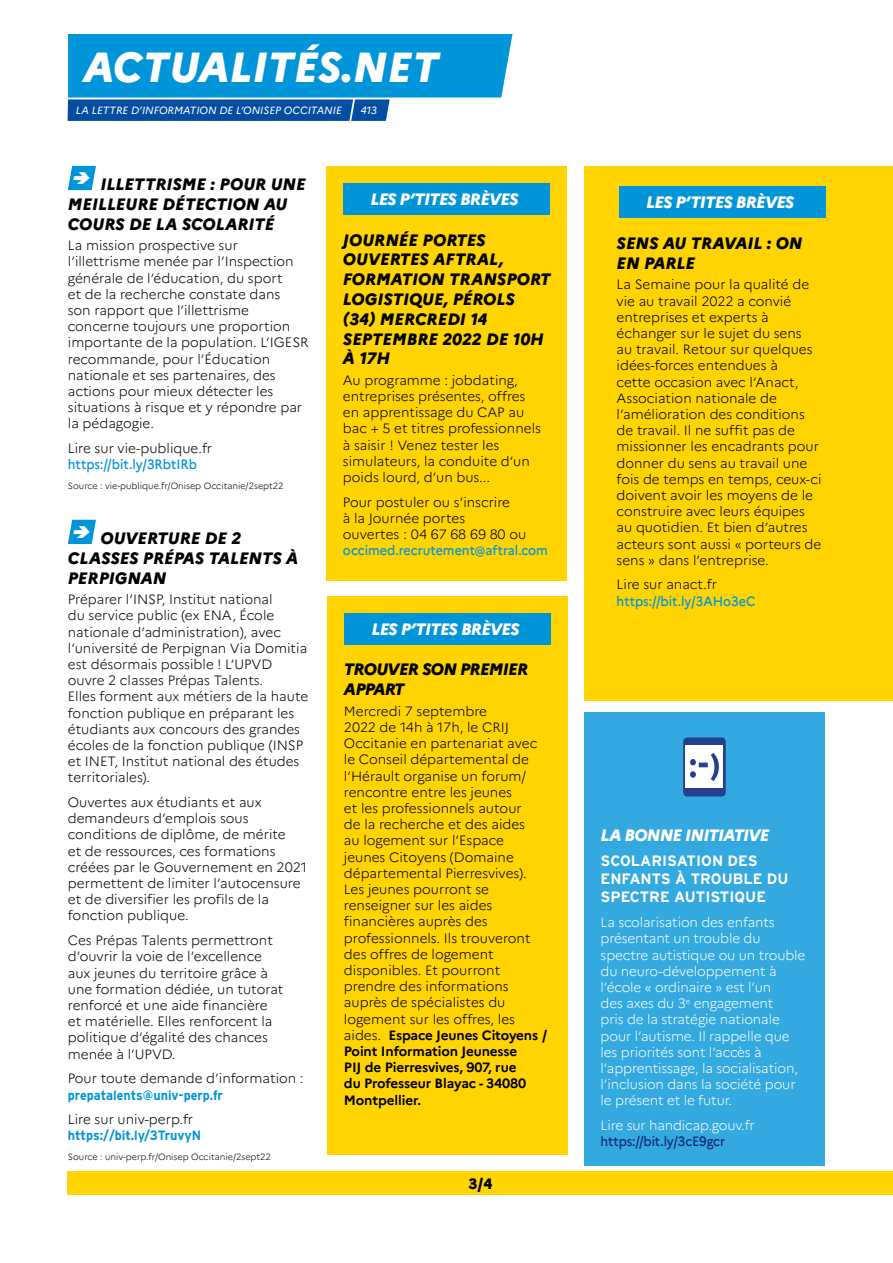
<style>
.page{position:relative;width:893px;height:1263px;background:#fff}
.page>*{position:absolute;margin:0;border:0;box-sizing:border-box;transform-origin:0 0}
.t1{font:italic 800 42px "Marianne";color:#fff}
.t2{font:italic 800 16.5px/19.8px "Marianne";color:#000}
.t3{font:italic 800 16.5px "Marianne";letter-spacing:-.045em;color:#fff}
.t4{font:700 15px/18px "Interstate";color:#fff}
.t5{font:800 15px "Marianne";color:#000}
.t6{font:300 13.5px/16.2px "Marianne";color:#000}
.t7{font:300 13.5px/16.2px "Marianne";letter-spacing:-.01em;color:#fff}
.t8{font:500 13.5px "Marianne";color:#0094d9;scale:.93 1}
.t9{font:700 13.5px "Interstate";color:#0094d9;scale:.93 1}
.t10{font:500 13.5px "Marianne";letter-spacing:-.01em;color:#172a76;scale:.93 1}
.t11{font:italic 10.5px "Marianne";color:#fff}
.t12{font:300 9px "Marianne";color:#000}
.s1{font-weight:700}
</style>
<div class="page">
<svg style="left:67px;top:34px;width:445px;height:87px;background:#1a92d3"></svg>
<div style="left:68px;top:1171px;width:825px;height:24px;background:#ffd400"></div>
<div style="left:326px;top:166px;width:241px;height:414px;background:#ffd400"></div>
<div style="left:584px;top:166px;width:309px;height:535px;background:#ffd400"></div>
<div style="left:584px;top:712px;width:241px;height:453px;background:#33a9e0"></div>
<div style="left:683px;top:737px;width:43px;height:59px;background:#25408f;border-radius:4px"></div>
<div style="left:685px;top:745px;width:38px;height:43px;background:#fff"></div>
<svg style="left:690px;top:753px;width:29px;height:28px"></svg>
<div style="left:344px;top:183px;width:206px;height:31px;background:#0094d9"></div>
<div style="left:327px;top:596px;width:241px;height:558px;background:#ffd400"></div>
<div style="left:345px;top:613px;width:206px;height:31px;background:#0094d9"></div>
<div style="left:619px;top:186px;width:207px;height:32px;background:#0094d9"></div>
<svg style="left:68px;top:166px;width:28px;height:24px"></svg>
<svg style="left:68px;top:520px;width:28px;height:24px"></svg>
<h1 class="t1" style="left:83px;top:41px;width:357px">ACTUALITÉS.NET</h1>
<p class="t11" style="left:76px;top:104px;width:267px">LA LETTRE D’INFORMATION DE L’ONISEP OCCITANIE</p>
<p class="t11" style="left:360px;top:104px;width:18px">413</p>
<p class="t2" style="left:100px;top:174px;width:17px">ILLETTRISME</p>
<p class="t2" style="left:211px;top:174px;width:73px">: POUR UNE</p>
<p class="t2" style="left:68px;top:194px;width:11px">MEILLEURE</p>
<p class="t2" style="left:163px;top:194px;width:11px">DÉTECTI</p>
<p class="t2" style="left:233px;top:194px;width:45px">ON AU</p>
<p class="t2" style="left:68px;top:214px;width:37px">COURS</p>
<p class="t2" style="left:129px;top:214px;width:98px">DE LA SCOLARITÉ</p>
<p class="t6" style="left:68px;top:237px;width:242px">La mission prospective sur l’illettrisme menée par l’Inspection générale de l’éducation, du sport<br>et de la recherche constate dans<br>son rapport que l’illettrisme concerne toujours une proportion importante de la population. L’IGESR recommande, pour l’Éducation nationale et ses partenaires, des actions pour mieux détecter les situations à risque et y répondre par la pédagogie.</p>
<p class="t6" style="left:68px;top:440px;width:146px">Lire sur vie-publique.fr</p>
<p class="t8" style="left:68px;top:456px;width:140px">https://bit.ly/3RbtIRb</p>
<p class="t12" style="left:68px;top:480px;width:217px">Source : vie-publique.fr/Onisep Occitanie/2sept22</p>
<p class="t2" style="left:100px;top:528px;width:49px">OU VERTURE</p>
<p class="t2" style="left:205px;top:528px;width:38px">DE 2</p>
<p class="t2" style="left:68px;top:548px;width:12px">CLASSES</p>
<p class="t2" style="left:143px;top:548px;width:22px">PRÉPAS</p>
<p class="t2" style="left:209px;top:548px;width:21px">TALENTS</p>
<p class="t2" style="left:286px;top:548px;width:14px">À</p>
<p class="t2" style="left:68px;top:568px;width:12px">PERPIGNAN</p>
<p class="t6" style="left:68px;top:591px;width:242px">Préparer l’INSP, Institut national<br>du service public (ex ENA, École nationale d’administration), avec l’université de Perpignan Via Domitia est désormais possible ! L’UPVD ouvre 2 classes Prépas Talents.<br>Elles forment aux métiers de la haute fonction publique en préparant les étudiants aux concours des grandes écoles de la fonction publique (INSP et INET, i nstitut national des études territoriales).</p>
<p class="t6" style="left:68px;top:794px;width:241px">Ouvertes aux étudiants et aux demandeurs d’emplois sous conditions de diplôme, de mérite<br>et de ressources, ces formations créées par le gouvernement en 2021 permettent de limiter l’autocensure et de diversifier les profils de la fonction publique.</p>
<p class="t6" style="left:68px;top:932px;width:217px">Ces Prépas Talents permettront d’ouvrir la voie de l’excellence aux jeunes du territoire grâce à une formation dédiée, un tutorat renforcé et une aide financière et matérielle. Elles renforcent la politique d’égalité des chances menée à l’UPVD.</p>
<p class="t6" style="left:68px;top:1070px;width:237px">Pour toute demande d’information :</p>
<p class="t9" style="left:68px;top:1086px;width:168px">PREPATALENTS@UNIV-PERP.FR</p>
<p class="t6" style="left:68px;top:1111px;width:127px">Lire sur univ-perp.fr</p>
<p class="t9" style="left:68px;top:1127px;width:143px">HTTPS://BIT.LY/3TRUVYN</p>
<p class="t12" style="left:68px;top:1151px;width:204px">Source : univ-perp.fr/Onisep Occitanie/2sept22</p>
<p class="t3" style="left:370px;top:189px;width:150px">LES P’TITES BRÈVES</p>
<p class="t2" style="left:343px;top:230px;width:32px">JOURNÉE</p>
<p class="t2" style="left:423px;top:230px;width:35px">PORTES</p>
<p class="t2" style="left:343px;top:250px;width:48px">OUVERTES</p>
<p class="t2" style="left:433px;top:250px;width:72px">AFTRAL,</p>
<p class="t2" style="left:343px;top:269px;width:34px">FORMATI</p>
<p class="t2" style="left:418px;top:269px;width:44px">ON TRANSP</p>
<p class="t2" style="left:517px;top:269px;width:25px">ORT</p>
<p class="t2" style="left:343px;top:289px;width:32px">LOGISTI</p>
<p class="t2" style="left:409px;top:289px;width:98px">QUE, PÉROLS</p>
<p class="t2" style="left:343px;top:309px;width:63px">(34) MERCREDI</p>
<p class="t2" style="left:470px;top:309px;width:18px">14</p>
<p class="t2" style="left:343px;top:329px;width:12px">SEPTEMBRE</p>
<p class="t2" style="left:442px;top:329px;width:102px">2022 DE 10H</p>
<p class="t2" style="left:343px;top:349px;width:48px">À 17H</p>
<p class="t6" style="left:343px;top:372px;width:200px">Au programme : jobdating, entreprises présentes, offres en apprentissage du CAP au bac + 5 et titres professionnels à saisir ! Venez tester les simulateurs, la conduite d’un poids lourd, d’un bus...</p>
<p class="t6" style="left:343px;top:494px;width:185px">Pour postuler ou s’inscrire<br>à la journée portes<br>ouvertes : 04 67 68 69 80 ou</p>
<p class="t8" style="left:343px;top:542px;width:222px">occimed.recrutement@aftral.com</p>
<p class="t3" style="left:371px;top:619px;width:150px">LES P’TITES BRÈVES</p>
<p class="t2" style="left:344px;top:660px;width:127px">TROUVER SON PREMIER<br>APPART</p>
<p class="t6" style="left:344px;top:703px;width:205px">Mercredi 7 septembre<br>2022 de 14h à 17h, le CRIJ<br>Occitanie en partenariat avec le Conseil départemental de l’Hérault organise un forum/ rencontre entre les jeunes<br>et les professionnels autour<br>de la recherche et des aides<br>au logement sur l’Espace jeunes Citoyens (Domaine départemental Pierresvives).<br>Les jeunes pourront se renseigner sur les aides financières auprès des professionnels. Ils trouveront des offres de logement disponibles. Et pourront prendre des informations auprès de spécialistes du logement sur les offres, les aides. <span class="s1">Espace Jeunes Citoyens /<br>Point Information Jeunesse<br>PIJ de Pierresvives, 907, rue<br>du Professeur Blayac - 34080<br>Montpellier.</span></p>
<p class="t5" style="left:468px;top:1174px;width:25px">3/4</p>
<p class="t3" style="left:646px;top:192px;width:150px">LES P’TITES BRÈVES</p>
<p class="t2" style="left:617px;top:233px;width:22px">SENS</p>
<p class="t2" style="left:663px;top:233px;width:40px">AU TRA</p>
<p class="t2" style="left:724px;top:233px;width:22px">VAIL</p>
<p class="t2" style="left:767px;top:233px;width:36px">: ON</p>
<p class="t2" style="left:617px;top:253px;width:39px">EN PARLE</p>
<p class="t6" style="left:617px;top:276px;width:206px">La Semaine pour la qualité de vie au travail 2022 a convié entreprises et experts à échanger sur le sujet du sens<br>au travail. Retour sur quelques idées-forces entendues à<br>cette occasion avec l’Anact,<br>Association nationale de l’amélioration des conditions de travail. Il ne suffit pas de missionner les encadrants pour donner du sens au travail une fois de temps en temps, ceux-ci doivent avoir les moyens de le construire avec leurs équipes au quotidien. Et bien d’autres acteurs sont aussi « porteurs de sens » dans l’entreprise.</p>
<p class="t6" style="left:617px;top:576px;width:102px">Lire sur anact.fr</p>
<p class="t8" style="left:617px;top:593px;width:151px">https://bit.ly/3AHo3eC</p>
<p class="t3" style="left:601px;top:825px;width:170px">LA BONNE INITIATIVE</p>
<p class="t4" style="left:601px;top:852px;width:189px">SCOLARISATION DES<br>ENFANTS À TROUBLE DU<br>SPECTRE AUTISTIQUE</p>
<p class="t7" style="left:601px;top:914px;width:206px">La scolarisation des enfants présentant un trouble du spectre autistique ou un trouble du neuro-développement à l’école « ordinaire » est l’un<br>des axes du 3<sup>e</sup> engagement<br>pris de la stratégie nationale pour l’autisme. Il rappelle que les priorités sont l’accès à l’apprentissage, la socialisation, l’inclusion dans la société pour le présent et le futur.</p>
<p class="t7" style="left:601px;top:1117px;width:156px">Lire sur handicap.gouv.fr</p>
<p class="t10" style="left:601px;top:1133px;width:135px">https://bit.ly/3cE9gcr</p>
</div>
